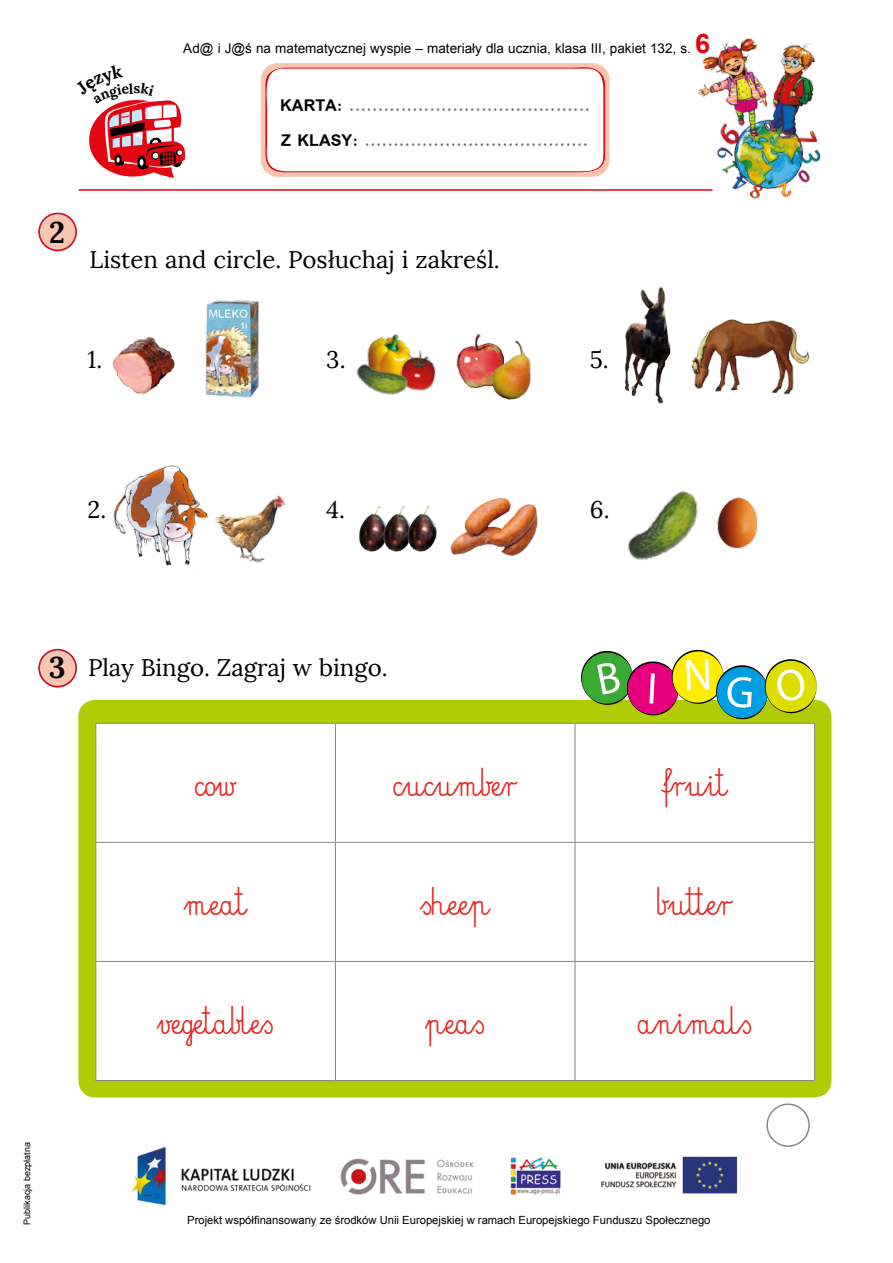
<style>
.page{position:relative;width:893px;height:1263px;background:#fff}
.page>*{position:absolute;margin:0;border:0;box-sizing:border-box;transform-origin:0 0}
.t1{font:36px "Elementarz Dwa";color:#e52420}
.t2{font:700 30px "Lora";color:#000}
.t3{font:24px "Lora";color:#000}
.t4{font:700 18px/35.2px "Simplified Arabic";color:#706f6f}
.t5{font:13.5px "Arial";color:#000}
.t6{font:11.25px "Arial";color:#000}
.t7{font:9px "Arial";color:#000}
.s1{font-weight:700;font-size:27px;color:#e30613}
.s2{color:#000}
.s3{font-weight:700;font-size:30px}
</style>
<div class="page">
<hr style="left:79px;top:189px;width:633px;height:2px;background:#e30613">
<div style="left:261px;top:63px;width:348px;height:114px;background:#f9c5af;border-radius:17px"></div>
<svg style="left:262px;top:66px;width:343px;height:108px;background:#fdf5f5"></svg>
<img style="left:696px;top:38px;width:125px;height:161px">
<img style="left:130px;top:1145px;width:667px;height:61px">
<svg style="left:38px;top:213px;width:39px;height:38px"></svg>
<div style="left:78px;top:700px;width:753px;height:397px;background:#b2cb07;border-radius:17px"></div>
<svg style="left:38px;top:649px;width:39px;height:39px"></svg>
<div style="left:96px;top:724px;width:718px;height:356px;background:#fff"></div>
<hr style="left:95px;top:723px;width:240px;height:1px;background:#878787">
<hr style="left:95px;top:724px;width:1px;height:118px;background:#878787">
<hr style="left:335px;top:723px;width:240px;height:1px;background:#878787">
<hr style="left:335px;top:724px;width:1px;height:118px;background:#878787">
<hr style="left:575px;top:723px;width:240px;height:1px;background:#878787">
<hr style="left:575px;top:724px;width:1px;height:118px;background:#878787">
<hr style="left:814px;top:724px;width:1px;height:118px;background:#878787">
<hr style="left:95px;top:842px;width:240px;height:1px;background:#878787">
<hr style="left:95px;top:843px;width:1px;height:118px;background:#878787">
<hr style="left:335px;top:842px;width:240px;height:1px;background:#878787">
<hr style="left:335px;top:843px;width:1px;height:118px;background:#878787">
<hr style="left:575px;top:842px;width:240px;height:1px;background:#878787">
<hr style="left:575px;top:843px;width:1px;height:118px;background:#878787">
<hr style="left:814px;top:843px;width:1px;height:118px;background:#878787">
<hr style="left:95px;top:961px;width:240px;height:1px;background:#878787">
<hr style="left:95px;top:962px;width:1px;height:118px;background:#878787">
<hr style="left:335px;top:961px;width:240px;height:1px;background:#878787">
<hr style="left:335px;top:962px;width:1px;height:118px;background:#878787">
<hr style="left:575px;top:961px;width:240px;height:1px;background:#878787">
<hr style="left:575px;top:962px;width:1px;height:118px;background:#878787">
<hr style="left:814px;top:962px;width:1px;height:118px;background:#878787">
<hr style="left:95px;top:1080px;width:240px;height:1px;background:#878787">
<hr style="left:335px;top:1080px;width:240px;height:1px;background:#878787">
<hr style="left:575px;top:1080px;width:240px;height:1px;background:#878787">
<div style="left:766px;top:1103px;width:44px;height:44px;border:2px solid #878787;border-radius:50%"></div>
<svg style="left:581px;top:650px;width:236px;height:69px"></svg>
<img style="left:131px;top:465px;width:58px;height:17px">
<img style="left:691px;top:319px;width:119px;height:76px">
<img style="left:624px;top:286px;width:47px;height:118px">
<img style="left:215px;top:495px;width:70px;height:68px">
<img style="left:205px;top:299px;width:54px;height:99px">
<img style="left:717px;top:497px;width:41px;height:52px">
<img style="left:112px;top:337px;width:63px;height:57px">
<img style="left:627px;top:491px;width:71px;height:69px">
<img style="left:359px;top:505px;width:23px;height:47px">
<img style="left:382px;top:505px;width:24px;height:47px">
<img style="left:406px;top:505px;width:31px;height:47px">
<img style="left:450px;top:497px;width:88px;height:59px">
<img style="left:369px;top:334px;width:33px;height:13px">
<img style="left:389px;top:341px;width:47px;height:48px">
<img style="left:356px;top:347px;width:73px;height:48px">
<img style="left:456px;top:333px;width:24px;height:54px">
<img style="left:480px;top:334px;width:52px;height:66px">
<svg style="left:89px;top:99px;width:96px;height:79px"></svg>
<p class="t5" style="left:183px;top:39px;width:528px">Ad@ i J@ś na matematycznej wyspie – materiały dla ucznia, klasa III, pakiet 132, s. <span class="s1">6</span></p>
<p class="t4" style="left:280px;top:88px;width:311px"><span class="s2">KARTA:</span> ..........................................<br><span class="s2">Z KLASY:</span> .......................................</p>
<h2 class="t2" style="left:49px;top:213px;width:17px">2</h2>
<h3 class="t3" style="left:90px;top:245px;width:412px">Listen and circle. Posłuchaj i zakreśl.</h3>
<h3 class="t3" style="left:88px;top:344px;width:16px">1.</h3>
<h3 class="t3" style="left:326px;top:344px;width:21px">3.</h3>
<h3 class="t3" style="left:590px;top:344px;width:20px">5.</h3>
<h3 class="t3" style="left:88px;top:494px;width:20px">2.</h3>
<h3 class="t3" style="left:326px;top:494px;width:20px">4.</h3>
<h3 class="t3" style="left:590px;top:494px;width:21px">6.</h3>
<h3 class="t3" style="left:49px;top:653px;width:340px"><span class="s3">3</span> Play Bingo. Zagraj w bingo.</h3>
<h1 class="t1" style="left:195px;top:763px;width:43px">cow</h1>
<h1 class="t1" style="left:394px;top:763px;width:125px">cucumber</h1>
<h1 class="t1" style="left:662px;top:763px;width:67px">fruit</h1>
<h1 class="t1" style="left:184px;top:882px;width:65px">meat</h1>
<h1 class="t1" style="left:420px;top:882px;width:71px">sheep</h1>
<h1 class="t1" style="left:657px;top:882px;width:76px">butter</h1>
<h1 class="t1" style="left:157px;top:1001px;width:118px">vegetables</h1>
<h1 class="t1" style="left:425px;top:1001px;width:61px">peas</h1>
<h1 class="t1" style="left:638px;top:1001px;width:116px">animals</h1>
<p class="t7" style="left:21px;top:1225px;width:84px;rotate:-90deg">Publikacja bezpłatna</p>
<p class="t6" style="left:187px;top:1212px;width:525px">Projekt współfinansowany ze środków Unii Europejskiej w ramach Europejskiego Funduszu Społecznego</p>
</div>
